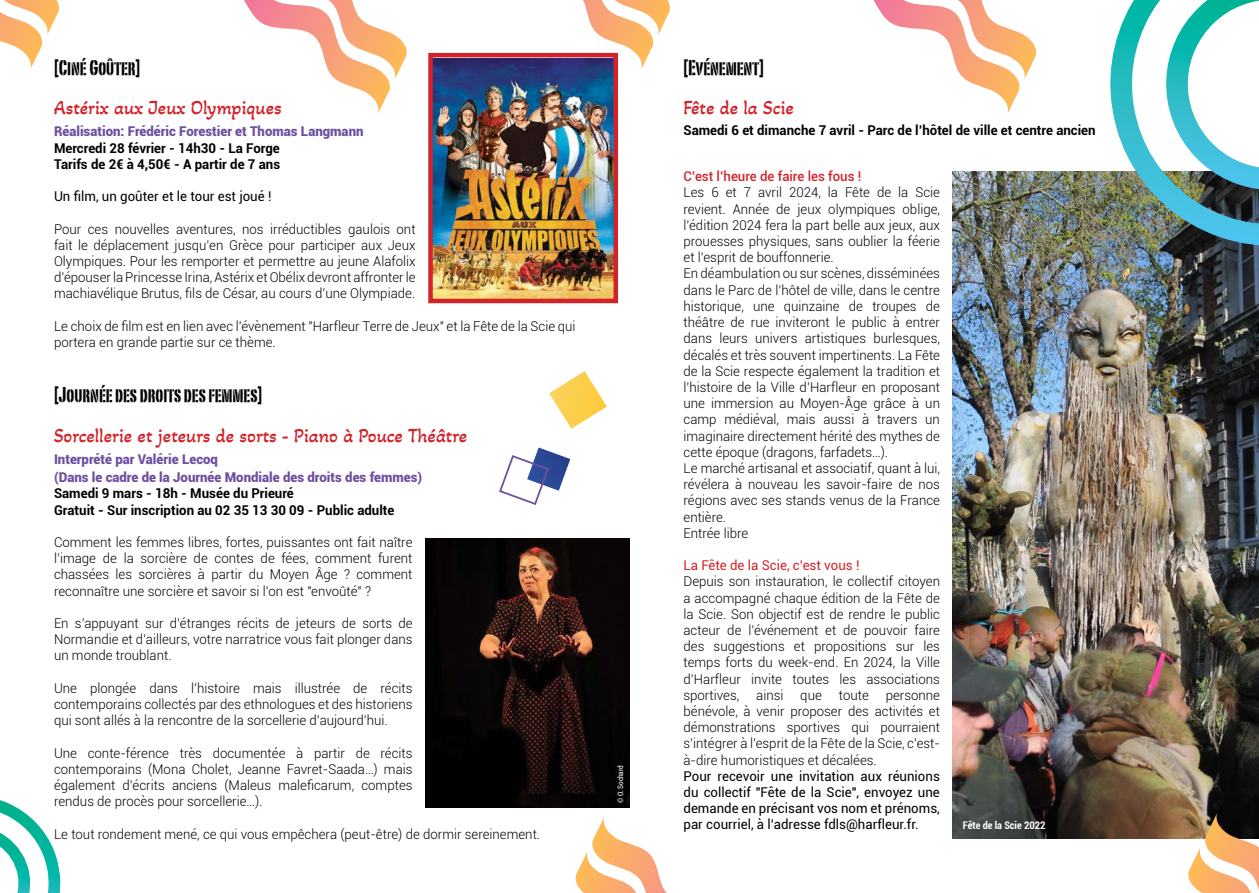
<style>
.page{position:relative;width:1259px;height:893px;background:#fff}
.page>*{position:absolute;margin:0;border:0;box-sizing:border-box;transform-origin:0 0}
.Theme_entre_crochet{font:21px "Portago ITCTT";color:#000}
.Titre_de_spectacle{font:20.4px "Akaya Kanadaka";color:#d2232a;scale:.95 1}
.Texte_courant{font:300 13.5px/16.2px "Roboto";color:#000;text-align:justify}
.Ligne_date___heure{font:700 13.5px "Roboto";color:#000}
.Texte_courant-2{font:13.5px/16.2px "Roboto";color:#000;text-align:justify}
.Texte_courant-3{font:900 13.5px "Roboto";color:#6e4fa0}
.Texte_courant-4{font:500 13.5px "Roboto";color:#d2232a}
.Texte_courant-5{font:13.5px "Roboto";color:#d2232a}
.Texte_courant-6{font:700 condensed 10.5px "Roboto";color:#fff}
.Texte_courant-7{font:condensed 7.5px "Roboto";color:#fff}
</style>
<div class="page">
<img style="left:425px;top:538px;width:204px;height:270px">
<img style="left:428px;top:52px;width:191px;height:252px">
<img style="left:952px;top:171px;width:307px;height:668px">
<img style="left:1098px;top:0;width:161px;height:267px">
<svg style="left:0;top:800px;width:61px;height:93px"></svg>
<svg style="left:873px;top:0;width:163px;height:114px"></svg>
<svg style="left:482px;top:0;width:188px;height:78px"></svg>
<svg style="left:575px;top:817px;width:92px;height:76px"></svg>
<svg style="left:0;top:0;width:59px;height:69px"></svg>
<svg style="left:1186px;top:804px;width:73px;height:89px"></svg>
<svg style="left:244px;top:0;width:163px;height:114px"></svg>
<svg style="left:549px;top:371px;width:58px;height:58px"></svg>
<svg style="left:499px;top:447px;width:71px;height:58px"></svg>
<p class="Theme_entre_crochet" style="left:54px;top:54px;width:88px">[Ciné Goûter]</p>
<p class="Titre_de_spectacle" style="left:54px;top:95px;width:241px">Astérix aux Jeux Olympiques</p>
<p class="Texte_courant-3" style="left:54px;top:122px;width:311px">Réalisation: Frédéric Forestier et Thomas Langmann</p>
<p class="Ligne_date___heure" style="left:54px;top:138px;width:227px">Mercredi 28 février - 14h30 - La Forge</p>
<p class="Ligne_date___heure" style="left:54px;top:155px;width:228px">Tarifs de 2€ à 4,50€ - A partir de 7 ans</p>
<p class="Texte_courant-2" style="left:54px;top:188px;width:219px">Un film, un goûter et le tour est joué !</p>
<p class="Texte_courant" style="left:54px;top:220px;width:363px">Pour ces nouvelles aventures, nos irréductibles gaulois ont fait le déplacement jusqu’en Grèce pour participer aux Jeux Olympiques. Pour les remporter et permettre au jeune Alafolix d’épouser la Princesse Irina, Astérix et Obélix devront affronter le machiavélique Brutus, fils de César, au cours d’une Olympiade.</p>
<p class="Texte_courant" style="left:54px;top:318px;width:523px">Le choix de film est en lien avec l’évènement "Harfleur Terre de Jeux" et la Fête de la Scie qui portera en grande partie sur ce thème.</p>
<p class="Theme_entre_crochet" style="left:54px;top:382px;width:210px">[Journée des droits des femmes]</p>
<p class="Titre_de_spectacle" style="left:54px;top:423px;width:436px">Sorcellerie et jeteurs de sorts - Piano à Pouce Théâtre</p>
<p class="Texte_courant-3" style="left:54px;top:450px;width:165px">Interprété par Valérie Lecoq</p>
<p class="Texte_courant-3" style="left:54px;top:468px;width:370px">(Dans le cadre de la Journée Mondiale des droits des femmes)</p>
<p class="Ligne_date___heure" style="left:54px;top:484px;width:241px">Samedi 9 mars - 18h - Musée du Prieuré</p>
<p class="Ligne_date___heure" style="left:54px;top:500px;width:342px">Gratuit - Sur inscription au 02 35 13 30 09 - Public adulte</p>
<p class="Texte_courant" style="left:54px;top:534px;width:360px">Comment les femmes libres, fortes, puissantes ont fait naître l’image de la sorcière de contes de fées, comment furent chassées les sorcières à partir du Moyen Âge ? comment reconnaître une sorcière et savoir si l’on est "envoûté" ?</p>
<p class="Texte_courant" style="left:54px;top:615px;width:360px">En s’appuyant sur d’étranges récits de jeteurs de sorts de Normandie et d’ailleurs, votre narratrice vous fait plonger dans un monde troublant.</p>
<p class="Texte_courant" style="left:54px;top:679px;width:360px">Une plongée dans l’histoire mais illustrée de récits contemporains collectés par des ethnologues et des historiens qui sont allés à la rencontre de la sorcellerie d’aujourd’hui.</p>
<p class="Texte_courant" style="left:54px;top:744px;width:360px">Une conte-férence très documentée à partir de récits contemporains (Mona Cholet, Jeanne Favret-Saada…) mais également d’écrits anciens (Maleus maleficarum, comptes rendus de procès pour sorcellerie…).</p>
<p class="Texte_courant" style="left:54px;top:825px;width:487px">Le tout rondement mené, ce qui vous empêchera (peut-être) de dormir sereinement.</p>
<p class="Texte_courant-7" style="left:615px;top:803px;width:40px;rotate:-90deg">© O. Sochard</p>
<p class="Theme_entre_crochet" style="left:683px;top:54px;width:82px">[Evénement]</p>
<p class="Titre_de_spectacle" style="left:683px;top:95px;width:118px">Fête de la Scie</p>
<p class="Ligne_date___heure" style="left:683px;top:120px;width:414px">Samedi 6 et dimanche 7 avril - Parc de l’hôtel de ville et centre ancien</p>
<p class="Texte_courant-4" style="left:683px;top:167px;width:179px">C’est l’heure de faire les fous !</p>
<p class="Texte_courant" style="left:683px;top:184px;width:258px">Les 6 et 7 avril 2024, la Fête de la Scie revient. Année de jeux olympiques oblige, l’édition 2024 fera la part belle aux jeux, aux prouesses physiques, sans oublier la féerie et l’esprit de bouffonnerie.</p>
<p class="Texte_courant" style="left:683px;top:265px;width:258px">En déambulation ou sur scènes, disséminées dans le Parc de l’hôtel de ville, dans le centre historique, une quinzaine de troupes de théâtre de rue inviteront le public à entrer dans leurs univers artistiques burlesques, décalés et très souvent impertinents. La Fête de la Scie respecte également la tradition et l’histoire de la Ville d’Harfleur en proposant une immersion au Moyen-Âge grâce à un camp médiéval, mais aussi à travers un imaginaire directement hérité des mythes de cette époque (dragons, farfadets…).</p>
<p class="Texte_courant" style="left:683px;top:460px;width:258px">Le marché artisanal et associatif, quant à lui, révélera à nouveau les savoir-faire de nos régions avec ses stands venus de la France entière.</p>
<p class="Texte_courant" style="left:683px;top:524px;width:66px">Entrée libre</p>
<p class="Texte_courant-5" style="left:683px;top:556px;width:178px">La Fête de la Scie, c’est vous !</p>
<p class="Texte_courant" style="left:683px;top:573px;width:258px">Depuis son instauration, le collectif citoyen a accompagné chaque édition de la Fête de la Scie. Son objectif est de rendre le public acteur de l’événement et de pouvoir faire des suggestions et propositions sur les temps forts du week-end. En 2024, la Ville d’Harfleur invite toutes les associations sportives, ainsi que toute personne bénévole, à venir proposer des activités et démonstrations sportives qui pourraient s’intégrer à l’esprit de la Fête de la Scie, c’est&shy;à-dire humoristiques et décalées.</p>
<p class="Texte_courant-2" style="left:683px;top:767px;width:258px">Pour recevoir une invitation aux réunions du collectif "Fête de la Scie", envoyez une demande en précisant vos nom et prénoms, par courriel, à l’adresse fdls@harfleur.fr.</p>
<p class="Texte_courant-6" style="left:963px;top:818px;width:84px">Fête de la Scie 2022</p>
</div>
